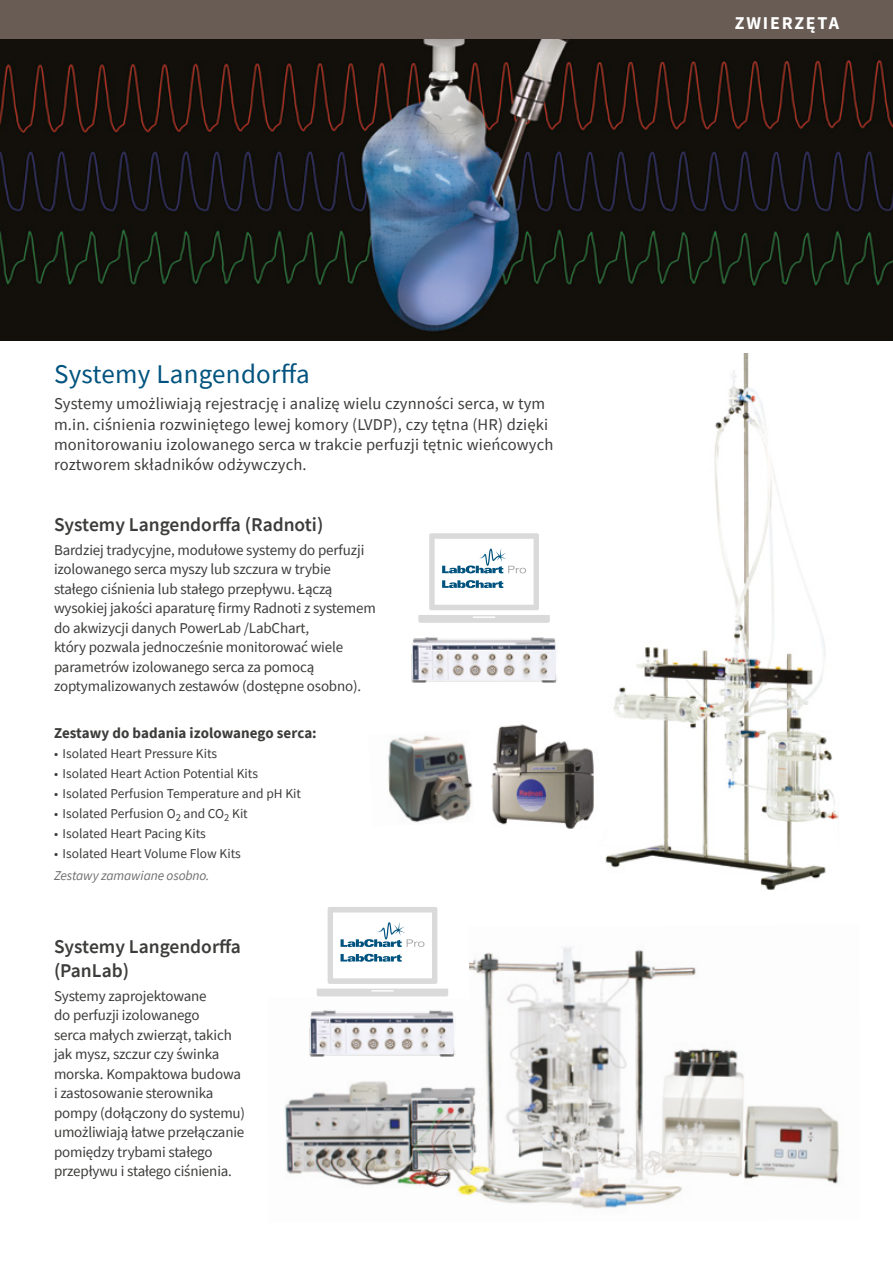
<style>
.page{position:relative;width:893px;height:1263px;background:#fff}
.page>*{position:absolute;margin:0;border:0;box-sizing:border-box;transform-origin:0 0}
.t1{font:27px "Source Sans Pro";letter-spacing:.01em;color:#00537e}
.t2{font:600 19.5px/24px "Source Sans Pro";color:#3c3c3b}
.t3{font:700 18px "Source Sans Pro";letter-spacing:.1em;color:#fff}
.t4{font:16.5px/20.2px "Source Sans Pro";letter-spacing:.01em;color:#3c3c3b}
.t5{font:15px/19.5px "Source Sans Pro";letter-spacing:-.01em;color:#3c3c3b}
.t6{font:700 15px "Source Sans Pro";letter-spacing:.005em;color:#3c3c3b}
.t7{font:13.5px "Source Sans Pro";color:#3c3c3b}
.t8{font:italic 13.5px "Source Sans Pro";letter-spacing:-.01em;color:#706f6f}
</style>
<div class="page">
<img style="left:605px;top:353px;width:234px;height:537px">
<img style="left:285px;top:947px;width:554px;height:262px">
<img style="left:0;top:39px;width:893px;height:301px">
<svg style="left:418px;top:533px;width:132px;height:90px"></svg>
<img style="left:411px;top:637px;width:146px;height:46px">
<svg style="left:317px;top:907px;width:131px;height:89px"></svg>
<img style="left:304px;top:999px;width:157px;height:58px">
<img style="left:388px;top:735px;width:85px;height:87px">
<img style="left:492px;top:724px;width:102px;height:105px">
<div style="left:0;top:0;width:893px;height:39px;background:#685c54"></div>
<h1 class="t1" style="left:54px;top:356px;width:257px">Systemy Langendorffa</h1>
<p class="t4" style="left:54px;top:393px;width:501px">Systemy umożliwiają rejestrację i analizę wielu czynności serca, w tym m.in. ciśnienia rozwiniętego lewej komory (LVDP), czy tętna (HR) dzięki monitorowaniu izolowanego serca w trakcie perfuzji tętnic wieńcowych roztworem składników odżywczych.</p>
<h2 class="t2" style="left:54px;top:512px;width:271px">Systemy Langendorffa (Radnoti)</h2>
<p class="t5" style="left:54px;top:540px;width:323px">Bardziej tradycyjne, modułowe systemy do perfuzji izolowanego serca myszy lub szczura w trybie stałego ciśnienia lub stałego przepływu. Łączą wysokiej jakości aparaturę firmy Radnoti z systemem do akwizycji danych PowerLab /LabChart,<br>który pozwala jednocześnie monitorować wiele parametrów izolowanego serca za pomocą zoptymalizowanych zestawów (dostępne osobno).</p>
<p class="t6" style="left:54px;top:723px;width:264px">Zestawy do badania izolowanego serca:</p>
<p class="t7" style="left:54px;top:744px;width:165px">• Isolated Heart Pressure Kits</p>
<p class="t7" style="left:54px;top:764px;width:205px">• Isolated Heart Action Potential Kits</p>
<p class="t7" style="left:54px;top:785px;width:249px">• Isolated Perfusion Temperature and pH Kit</p>
<p class="t7" style="left:54px;top:805px;width:195px">• Isolated Perfusion O<sub>2</sub> and CO<sub>2</sub> Kit</p>
<p class="t7" style="left:54px;top:825px;width:153px">• Isolated Heart Pacing Kits</p>
<p class="t7" style="left:54px;top:845px;width:188px">• Isolated Heart Volume Flow Kits</p>
<p class="t8" style="left:54px;top:867px;width:157px">Zestawy zamawiane osobno.</p>
<h2 class="t2" style="left:54px;top:934px;width:189px">Systemy Langendorffa (PanLab)</h2>
<p class="t5" style="left:54px;top:986px;width:193px">Systemy zaprojektowane<br>do perfuzji izolowanego<br>serca małych zwierząt, takich jak mysz, szczur czy świnka morska. Kompaktowa budowa i zastosowanie sterownika pompy (dołączony do systemu) umożliwiają łatwe przełączanie pomiędzy trybami stałego przepływu i stałego ciśnienia.</p>
<p class="t3" style="left:735px;top:12px;width:106px">ZWIERZĘTA</p>
</div>
